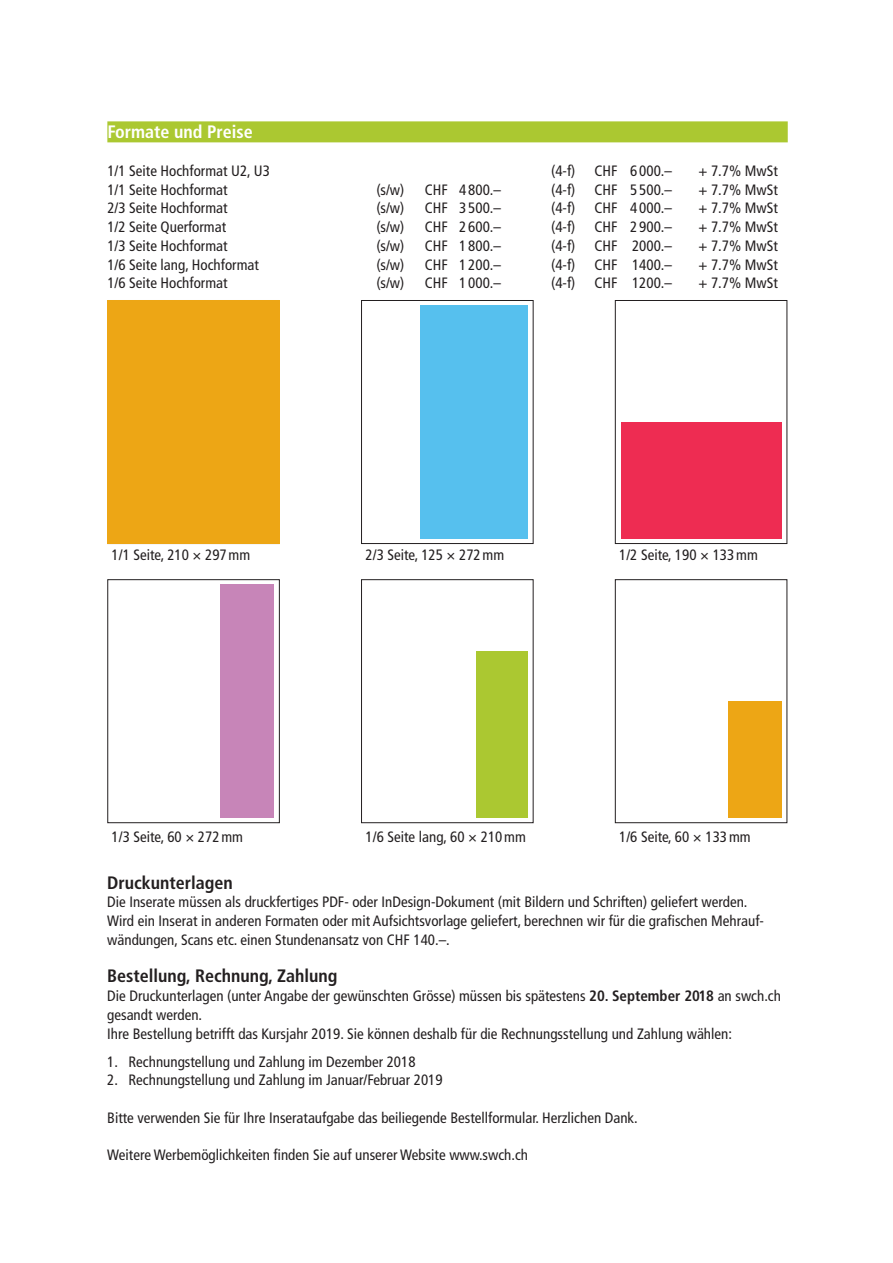
<style>
.page{position:relative;width:893px;height:1263px;background:#fff}
.page>*{position:absolute;margin:0;border:0;box-sizing:border-box;transform-origin:0 0}
.t1{font:700 condensed 18px "Frutiger";color:#231f20}
.t2{font:700 condensed 18px "Frutiger";color:#fff}
.t3{font:condensed 15px/18.8px "Frutiger";color:#231f20}
.s1{font-weight:700}
</style>
<div class="page">
<div style="left:107px;top:121px;width:681px;height:21px;background:#abc831"></div>
<div style="left:107px;top:300px;width:173px;height:244px;background:#eda615"></div>
<div style="left:615px;top:300px;width:172px;height:244px;border:1px solid #231f20"></div>
<div style="left:621px;top:422px;width:160px;height:117px;background:#ee2c52"></div>
<div style="left:361px;top:579px;width:172px;height:244px;border:1px solid #231f20"></div>
<div style="left:476px;top:652px;width:52px;height:166px;background:#abc831"></div>
<div style="left:107px;top:579px;width:173px;height:244px;border:1px solid #231f20"></div>
<div style="left:220px;top:585px;width:54px;height:233px;background:#c785b8"></div>
<div style="left:615px;top:579px;width:172px;height:244px;border:1px solid #231f20"></div>
<div style="left:728px;top:701px;width:53px;height:117px;background:#eda615"></div>
<div style="left:361px;top:300px;width:172px;height:244px;border:1px solid #231f20"></div>
<div style="left:420px;top:305px;width:108px;height:234px;background:#56c0ee"></div>
<p class="t2" style="left:107px;top:121px;width:147px">Formate und Preise</p>
<p class="t3" style="left:107px;top:161px;width:164px">1/1 Seite Hochformat U2, U3</p>
<p class="t3" style="left:551px;top:161px;width:26px">(4-f)</p>
<p class="t3" style="left:594px;top:161px;width:79px">CHF 6 000.–</p>
<p class="t3" style="left:698px;top:161px;width:81px">+ 7.7% MwSt</p>
<p class="t3" style="left:107px;top:180px;width:122px">1/1 Seite Hochformat</p>
<p class="t3" style="left:376px;top:180px;width:30px">(s/w)</p>
<p class="t3" style="left:425px;top:180px;width:78px">CHF 4 800.–</p>
<p class="t3" style="left:551px;top:180px;width:26px">(4-f)</p>
<p class="t3" style="left:594px;top:180px;width:79px">CHF 5 500.–</p>
<p class="t3" style="left:698px;top:180px;width:81px">+ 7.7% MwSt</p>
<p class="t3" style="left:107px;top:199px;width:122px">2/3 Seite Hochformat</p>
<p class="t3" style="left:376px;top:199px;width:30px">(s/w)</p>
<p class="t3" style="left:425px;top:199px;width:78px">CHF 3 500.–</p>
<p class="t3" style="left:551px;top:199px;width:26px">(4-f)</p>
<p class="t3" style="left:594px;top:199px;width:79px">CHF 4 000.–</p>
<p class="t3" style="left:698px;top:199px;width:81px">+ 7.7% MwSt</p>
<p class="t3" style="left:107px;top:218px;width:120px">1/2 Seite Querformat</p>
<p class="t3" style="left:376px;top:218px;width:30px">(s/w)</p>
<p class="t3" style="left:425px;top:218px;width:78px">CHF 2 600.–</p>
<p class="t3" style="left:551px;top:218px;width:26px">(4-f)</p>
<p class="t3" style="left:594px;top:218px;width:79px">CHF 2 900.–</p>
<p class="t3" style="left:698px;top:218px;width:81px">+ 7.7% MwSt</p>
<p class="t3" style="left:107px;top:236px;width:122px">1/3 Seite Hochformat</p>
<p class="t3" style="left:376px;top:236px;width:30px">(s/w)</p>
<p class="t3" style="left:425px;top:236px;width:78px">CHF 1 800.–</p>
<p class="t3" style="left:551px;top:236px;width:26px">(4-f)</p>
<p class="t3" style="left:594px;top:236px;width:79px">CHF 2000.–</p>
<p class="t3" style="left:698px;top:236px;width:81px">+ 7.7% MwSt</p>
<p class="t3" style="left:107px;top:255px;width:153px">1/6 Seite lang, Hochformat</p>
<p class="t3" style="left:376px;top:255px;width:30px">(s/w)</p>
<p class="t3" style="left:425px;top:255px;width:78px">CHF 1 200.–</p>
<p class="t3" style="left:551px;top:255px;width:26px">(4-f)</p>
<p class="t3" style="left:594px;top:255px;width:79px">CHF 1400.–</p>
<p class="t3" style="left:698px;top:255px;width:81px">+ 7.7% MwSt</p>
<p class="t3" style="left:107px;top:274px;width:122px">1/6 Seite Hochformat</p>
<p class="t3" style="left:376px;top:274px;width:30px">(s/w)</p>
<p class="t3" style="left:425px;top:274px;width:78px">CHF 1 000.–</p>
<p class="t3" style="left:551px;top:274px;width:26px">(4-f)</p>
<p class="t3" style="left:594px;top:274px;width:79px">CHF 1200.–</p>
<p class="t3" style="left:698px;top:274px;width:81px">+ 7.7% MwSt</p>
<p class="t3" style="left:112px;top:546px;width:140px">1/1 Seite, 210 × 297mm</p>
<p class="t3" style="left:366px;top:546px;width:140px">2/3 Seite, 125 × 272mm</p>
<p class="t3" style="left:619px;top:546px;width:140px">1/2 Seite, 190 × 133mm</p>
<p class="t3" style="left:112px;top:827px;width:133px">1/3 Seite, 60 × 272mm</p>
<p class="t3" style="left:366px;top:827px;width:162px">1/6 Seite lang, 60 × 210mm</p>
<p class="t3" style="left:619px;top:827px;width:133px">1/6 Seite, 60 × 133mm</p>
<p class="t1" style="left:107px;top:872px;width:127px">Druckunterlagen</p>
<p class="t3" style="left:107px;top:893px;width:658px">Die Inserate müssen als druckfertiges PDF- oder InDesign-Dokument (mit Bildern und Schriften) geliefert werden.<br>Wird ein Inserat in anderen Formaten oder mit Aufsichtsvorlage geliefert, berechnen wir für die grafischen Mehrauf&shy;wändungen, Scans etc. einen Stundenansatz von CHF 140.–.</p>
<p class="t1" style="left:107px;top:965px;width:232px">Bestellung, Rechnung, Zahlung</p>
<p class="t3" style="left:107px;top:986px;width:675px">Die Druckunterlagen (unter Angabe der gewünschten Grösse) müssen bis spätestens <span class="s1">20. September 2018</span> an swch.ch gesandt werden.<br>Ihre Bestellung betrifft das Kursjahr 2019. Sie können deshalb für die Rechnungsstellung und Zahlung wählen:</p>
<p class="t3" style="left:107px;top:1052px;width:310px">1. Rechnungstellung und Zahlung im Dezember 2018</p>
<p class="t3" style="left:107px;top:1071px;width:337px">2. Rechnungstellung und Zahlung im Januar/Februar 2019</p>
<p class="t3" style="left:107px;top:1108px;width:532px">Bitte verwenden Sie für Ihre Inserataufgabe das beiliegende Bestellformular. Herzlichen Dank.</p>
<p class="t3" style="left:107px;top:1146px;width:422px">Weitere Werbemöglichkeiten finden Sie auf unserer Website www.swch.ch</p>
</div>
